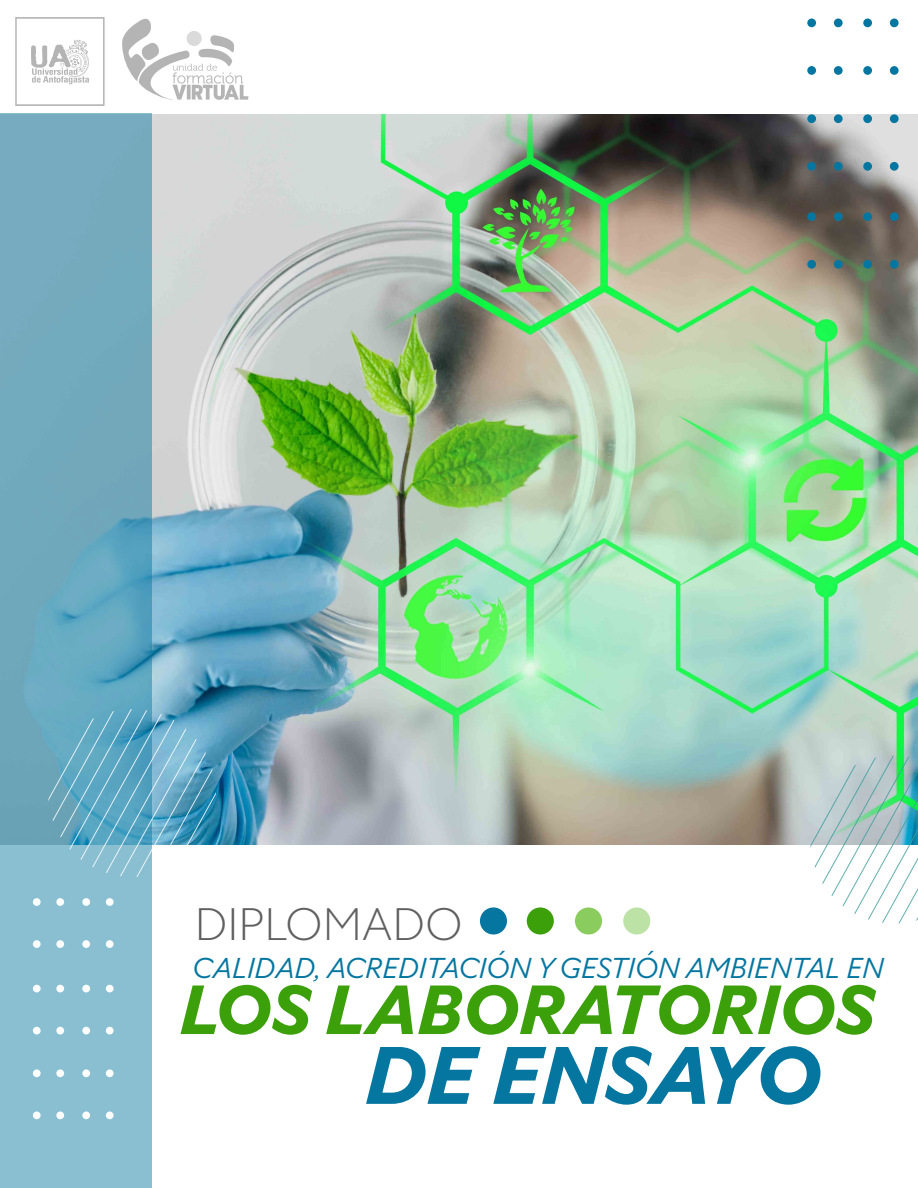
<style>
.page{position:relative;width:918px;height:1188px;background:#fff}
.page>*{position:absolute;margin:0;border:0;box-sizing:border-box;transform-origin:0 0}
.t1{font:italic 700 81.25px "Specter";color:#0576a0}
.t2{font:italic 700 69.35px "Specter";color:#3ca00b}
.t3{font:300 45.45px "Specter";color:#606060}
.t4{font:italic 28.75px "Specter";color:#0576a0}
</style>
<div class="page">
<div style="left:480px;top:907px;width:27px;height:28px;background:#0576a0;border-radius:50%"></div>
<div style="left:527px;top:907px;width:27px;height:28px;background:#3ca00b;border-radius:50%"></div>
<div style="left:575px;top:907px;width:27px;height:28px;background:#8acc5e;border-radius:50%"></div>
<div style="left:623px;top:907px;width:27px;height:28px;background:#bde2a5;border-radius:50%"></div>
<img style="left:152px;top:114px;width:766px;height:730px">
<svg style="left:0;top:113px;width:152px;height:1075px;background:#77b0c3"></svg>
<div style="left:106px;top:898px;width:8px;height:8px;background:#fff;border-radius:50%"></div>
<div style="left:106px;top:940px;width:8px;height:8px;background:#fff;border-radius:50%"></div>
<div style="left:82px;top:898px;width:8px;height:8px;background:#fff;border-radius:50%"></div>
<div style="left:82px;top:940px;width:8px;height:8px;background:#fff;border-radius:50%"></div>
<div style="left:56px;top:898px;width:8px;height:8px;background:#fff;border-radius:50%"></div>
<div style="left:56px;top:940px;width:8px;height:8px;background:#fff;border-radius:50%"></div>
<div style="left:33px;top:898px;width:8px;height:8px;background:#fff;border-radius:50%"></div>
<div style="left:33px;top:940px;width:8px;height:8px;background:#fff;border-radius:50%"></div>
<div style="left:106px;top:985px;width:8px;height:7px;background:#fff;border-radius:50%"></div>
<div style="left:106px;top:1027px;width:8px;height:8px;background:#fff;border-radius:50%"></div>
<div style="left:82px;top:985px;width:8px;height:7px;background:#fff;border-radius:50%"></div>
<div style="left:82px;top:1027px;width:8px;height:8px;background:#fff;border-radius:50%"></div>
<div style="left:56px;top:985px;width:8px;height:7px;background:#fff;border-radius:50%"></div>
<div style="left:56px;top:1027px;width:8px;height:8px;background:#fff;border-radius:50%"></div>
<div style="left:33px;top:985px;width:8px;height:7px;background:#fff;border-radius:50%"></div>
<div style="left:33px;top:1027px;width:8px;height:8px;background:#fff;border-radius:50%"></div>
<div style="left:106px;top:1069px;width:8px;height:8px;background:#fff;border-radius:50%"></div>
<div style="left:106px;top:1111px;width:8px;height:8px;background:#fff;border-radius:50%"></div>
<div style="left:82px;top:1069px;width:8px;height:8px;background:#fff;border-radius:50%"></div>
<div style="left:82px;top:1111px;width:8px;height:8px;background:#fff;border-radius:50%"></div>
<div style="left:56px;top:1069px;width:8px;height:8px;background:#fff;border-radius:50%"></div>
<div style="left:56px;top:1111px;width:8px;height:8px;background:#fff;border-radius:50%"></div>
<div style="left:33px;top:1069px;width:8px;height:8px;background:#fff;border-radius:50%"></div>
<div style="left:33px;top:1111px;width:8px;height:8px;background:#fff;border-radius:50%"></div>
<svg style="left:36px;top:697px;width:192px;height:192px;background:#73b0c8"></svg>
<svg style="left:798px;top:744px;width:120px;height:180px"></svg>
<svg style="left:15px;top:17px;width:90px;height:89px"></svg>
<svg style="left:122px;top:18px;width:126px;height:82px"></svg>
<div style="left:187px;top:31px;width:15px;height:15px;background:#dadada;border-radius:50%"></div>
<svg style="left:807px;top:18px;width:92px;height:251px"></svg>
<h3 class="t3" style="left:195px;top:894px;width:270px">DIPLOMADO</h3>
<p class="t4" style="left:192px;top:949px;width:693px">CALIDAD, ACREDITACIÓN Y GESTIÓN AMBIENTAL EN</p>
<h2 class="t2" style="left:180px;top:963px;width:697px">LOS LABORATORIOS</h2>
<h1 class="t1" style="left:365px;top:1021px;width:458px">DE ENSAYO</h1>
</div>
